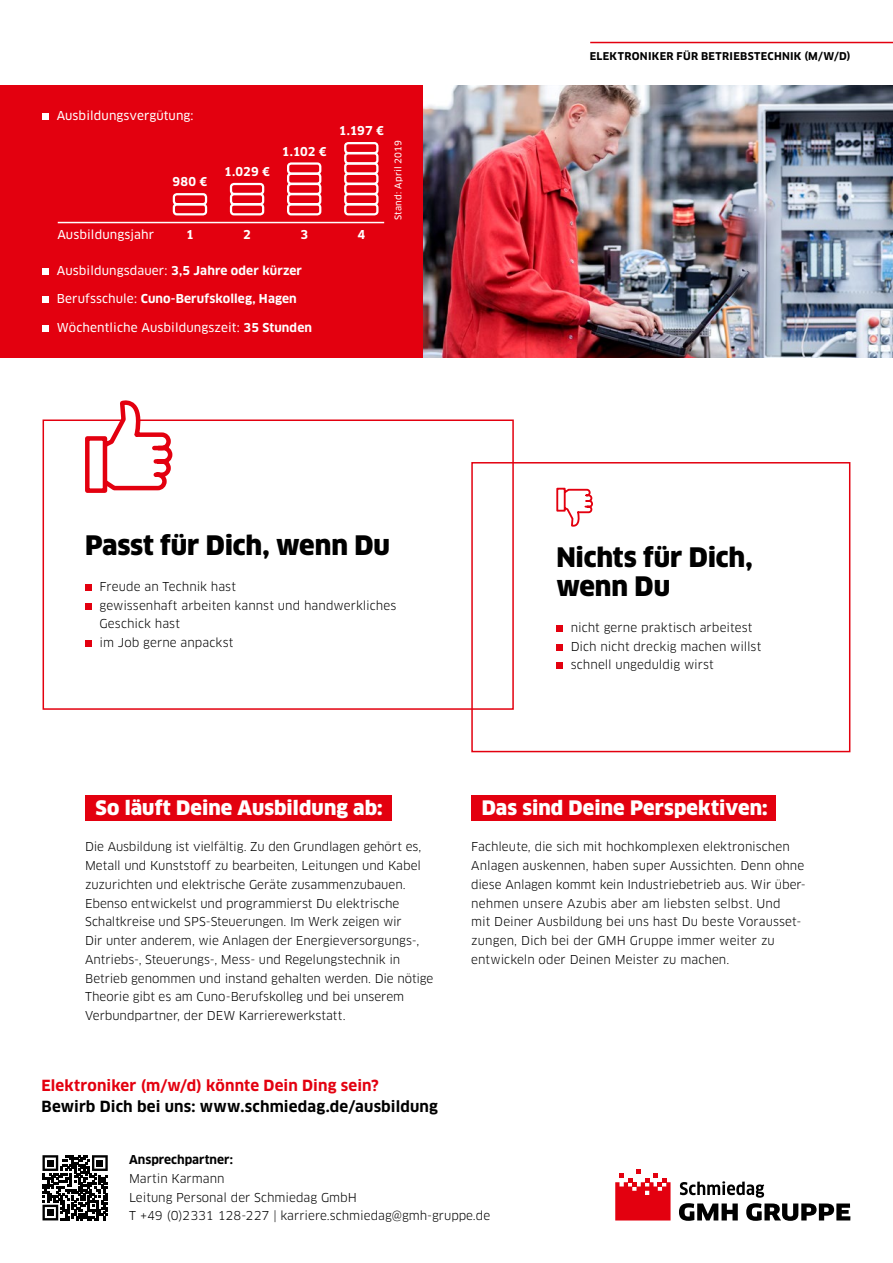
<style>
.page{position:relative;width:893px;height:1263px;background:#fff}
.page>*{position:absolute;margin:0;border:0;box-sizing:border-box;transform-origin:0 0}
.t1{font:900 26.25px/29.2px "Clan OT";letter-spacing:-.005em;color:#000}
.t2{font:900 19.5px "Clan OT";letter-spacing:.005em;color:#fff}
.t3{font:700 15px "Clan OT";letter-spacing:.01em;color:#000}
.t4{font:700 15px "Clan OT";letter-spacing:.01em;color:#e3000f}
.t5{font:12px/18.8px "Clan OT";color:#000}
.t6{font:700 12px "Clan OT";letter-spacing:.01em;color:#fff}
.t7{font:12px "Clan OT News";letter-spacing:.01em;color:#fff}
.t8{font:700 12px "Clan OT";color:#000}
.t9{font:700 10.5px "Clan OT";letter-spacing:.025em;color:#000}
.t10{font:9px "Clan OT News";letter-spacing:.03em;color:#fff}
.s1{font-family:"Clan OT News";font-weight:400}
.s2{font-family:"Clan OT";font-weight:700}
</style>
<div class="page">
<div style="left:471px;top:462px;width:379px;height:290px;border:2px solid #e3000f"></div>
<div style="left:43px;top:419px;width:471px;height:291px;border:2px solid #e3000f"></div>
<svg style="left:83px;top:400px;width:92px;height:93px"></svg>
<svg style="left:556px;top:487px;width:37px;height:40px"></svg>
<img style="left:422px;top:85px;width:471px;height:273px">
<hr style="left:590px;top:42px;width:303px;height:1px;background:#e3000f">
<div style="left:0;top:85px;width:422px;height:273px;background:#e3000f"></div>
<div style="left:43px;top:268px;width:6px;height:7px;background:#fff"></div>
<div style="left:43px;top:296px;width:6px;height:7px;background:#fff"></div>
<div style="left:43px;top:325px;width:6px;height:7px;background:#fff"></div>
<div style="left:85px;top:584px;width:7px;height:7px;background:#e3000f"></div>
<div style="left:85px;top:603px;width:7px;height:6px;background:#e3000f"></div>
<div style="left:85px;top:640px;width:7px;height:7px;background:#e3000f"></div>
<div style="left:556px;top:625px;width:7px;height:7px;background:#e3000f"></div>
<div style="left:556px;top:644px;width:7px;height:6px;background:#e3000f"></div>
<div style="left:556px;top:662px;width:7px;height:7px;background:#e3000f"></div>
<div style="left:85px;top:795px;width:307px;height:25px;background:#e3000f"></div>
<div style="left:471px;top:795px;width:305px;height:25px;background:#e3000f"></div>
<div style="left:43px;top:113px;width:6px;height:7px;background:#fff"></div>
<hr style="left:58px;top:222px;width:326px;height:1px;background:#fff">
<div style="left:173px;top:203px;width:34px;height:12px;border:2px solid #fff;border-radius:3px"></div>
<div style="left:173px;top:193px;width:34px;height:12px;border:2px solid #fff;border-radius:3px"></div>
<div style="left:230px;top:183px;width:34px;height:12px;border:2px solid #fff;border-radius:3px"></div>
<div style="left:230px;top:203px;width:34px;height:12px;border:2px solid #fff;border-radius:3px"></div>
<div style="left:230px;top:193px;width:34px;height:12px;border:2px solid #fff;border-radius:3px"></div>
<div style="left:287px;top:183px;width:34px;height:12px;border:2px solid #fff;border-radius:3px"></div>
<div style="left:287px;top:173px;width:34px;height:12px;border:2px solid #fff;border-radius:3px"></div>
<div style="left:287px;top:162px;width:34px;height:13px;border:2px solid #fff;border-radius:3px"></div>
<div style="left:287px;top:203px;width:34px;height:12px;border:2px solid #fff;border-radius:3px"></div>
<div style="left:287px;top:193px;width:34px;height:12px;border:2px solid #fff;border-radius:3px"></div>
<div style="left:344px;top:183px;width:34px;height:12px;border:2px solid #fff;border-radius:3px"></div>
<div style="left:344px;top:142px;width:34px;height:12px;border:2px solid #fff;border-radius:3px"></div>
<div style="left:344px;top:173px;width:34px;height:12px;border:2px solid #fff;border-radius:3px"></div>
<div style="left:344px;top:162px;width:34px;height:13px;border:2px solid #fff;border-radius:3px"></div>
<div style="left:344px;top:203px;width:34px;height:12px;border:2px solid #fff;border-radius:3px"></div>
<div style="left:344px;top:152px;width:34px;height:12px;border:2px solid #fff;border-radius:3px"></div>
<div style="left:344px;top:193px;width:34px;height:12px;border:2px solid #fff;border-radius:3px"></div>
<svg style="left:679px;top:1181px;width:171px;height:40px"></svg>
<svg style="left:615px;top:1169px;width:55px;height:51px"></svg>
<svg style="left:42px;top:1155px;width:66px;height:65px"></svg>
<div style="left:47px;top:1160px;width:7px;height:6px;background:#000"></div>
<div style="left:96px;top:1160px;width:7px;height:6px;background:#000"></div>
<div style="left:47px;top:1209px;width:7px;height:7px;background:#000"></div>
<p class="t7" style="left:57px;top:109px;width:138px">Ausbildungsvergütung:</p>
<p class="t6" style="left:173px;top:175px;width:36px">980 €</p>
<p class="t6" style="left:224px;top:165px;width:47px">1.029 €</p>
<p class="t6" style="left:282px;top:144px;width:46px">1.102 €</p>
<p class="t6" style="left:339px;top:124px;width:47px">1.197 €</p>
<p class="t7" style="left:57px;top:227px;width:98px">Ausbildungsjahr</p>
<p class="t6" style="left:186px;top:227px;width:9px">1</p>
<p class="t6" style="left:243px;top:227px;width:9px">2</p>
<p class="t6" style="left:300px;top:227px;width:9px">3</p>
<p class="t6" style="left:357px;top:227px;width:9px">4</p>
<p class="t6" style="left:57px;top:263px;width:247px"><span class="s1">Ausbildungsdauer:</span> 3,5 Jahre oder kürzer</p>
<p class="t6" style="left:57px;top:292px;width:241px"><span class="s1">Berufsschule:</span> Cuno-Berufskolleg, Hagen</p>
<p class="t7" style="left:57px;top:320px;width:257px">Wöchentliche Ausbildungszeit: <span class="s2">35 Stunden</span></p>
<p class="t10" style="left:393px;top:220px;width:82px;rotate:-90deg">Stand: April 2019</p>
<h1 class="t1" style="left:85px;top:531px;width:306px">Passt für Dich, wenn Du</h1>
<p class="t5" style="left:100px;top:577px;width:298px">Freude an Technik hast<br>gewissenhaft arbeiten kannst und handwerkliches<br>Geschick hast<br>im Job gerne anpackst</p>
<p class="t9" style="left:590px;top:50px;width:262px">ELEKTRONIKER FÜR BETRIEBSTECHNIK (M/W/D)</p>
<h1 class="t1" style="left:556px;top:542px;width:198px">Nichts für Dich, wenn Du</h1>
<p class="t5" style="left:571px;top:618px;width:192px">nicht gerne praktisch arbeitest<br>Dich nicht dreckig machen willst schnell ungeduldig wirst</p>
<h2 class="t2" style="left:96px;top:796px;width:289px">So läuft Deine Ausbildung ab:</h2>
<h2 class="t2" style="left:482px;top:796px;width:288px">Das sind Deine Perspektiven:</h2>
<p class="t5" style="left:85px;top:837px;width:350px">Die Ausbildung ist vielfältig. Zu den Grundlagen gehört es, Metall und Kunststoff zu bearbeiten, Leitungen und Kabel zuzurichten und elektrische Geräte zusammenzubauen.<br>Ebenso entwickelst und programmierst Du elektrische Schaltkreise und SPS-Steuerungen. Im Werk zeigen wir<br>Dir unter anderem, wie Anlagen der Energieversorgungs-, Antriebs-, Steuerungs-, Mess- und Regelungstechnik in Betrieb genommen und instand gehalten werden. Die nötige Theorie gibt es am Cuno-Berufskolleg und bei unserem Verbundpartner, der DEW Karrierewerkstatt.</p>
<p class="t5" style="left:471px;top:837px;width:335px">Fachleute, die sich mit hochkomplexen elektronischen Anlagen auskennen, haben super Aussichten. Denn ohne diese Anlagen kommt kein Industriebetrieb aus. Wir über&shy;nehmen unsere Azubis aber am liebsten selbst. Und<br>mit Deiner Ausbildung bei uns hast Du beste Vorausset&shy;zungen, Dich bei der GMH Gruppe immer weiter zu entwickeln oder Deinen Meister zu machen.</p>
<p class="t4" style="left:41px;top:1077px;width:339px">Elektroniker (m/w/d) könnte Dein Ding sein?</p>
<p class="t3" style="left:41px;top:1098px;width:398px">Bewirb Dich bei uns: www.schmiedag.de/ausbildung</p>
<p class="t8" style="left:129px;top:1153px;width:105px">Ansprechpartner:</p>
<p class="t5" style="left:129px;top:1169px;width:363px">Martin Karmann<br>Leitung Personal der Schmiedag GmbH<br>T +49 (0)2331 128-227 | karriere.schmiedag@gmh-gruppe.de</p>
</div>
